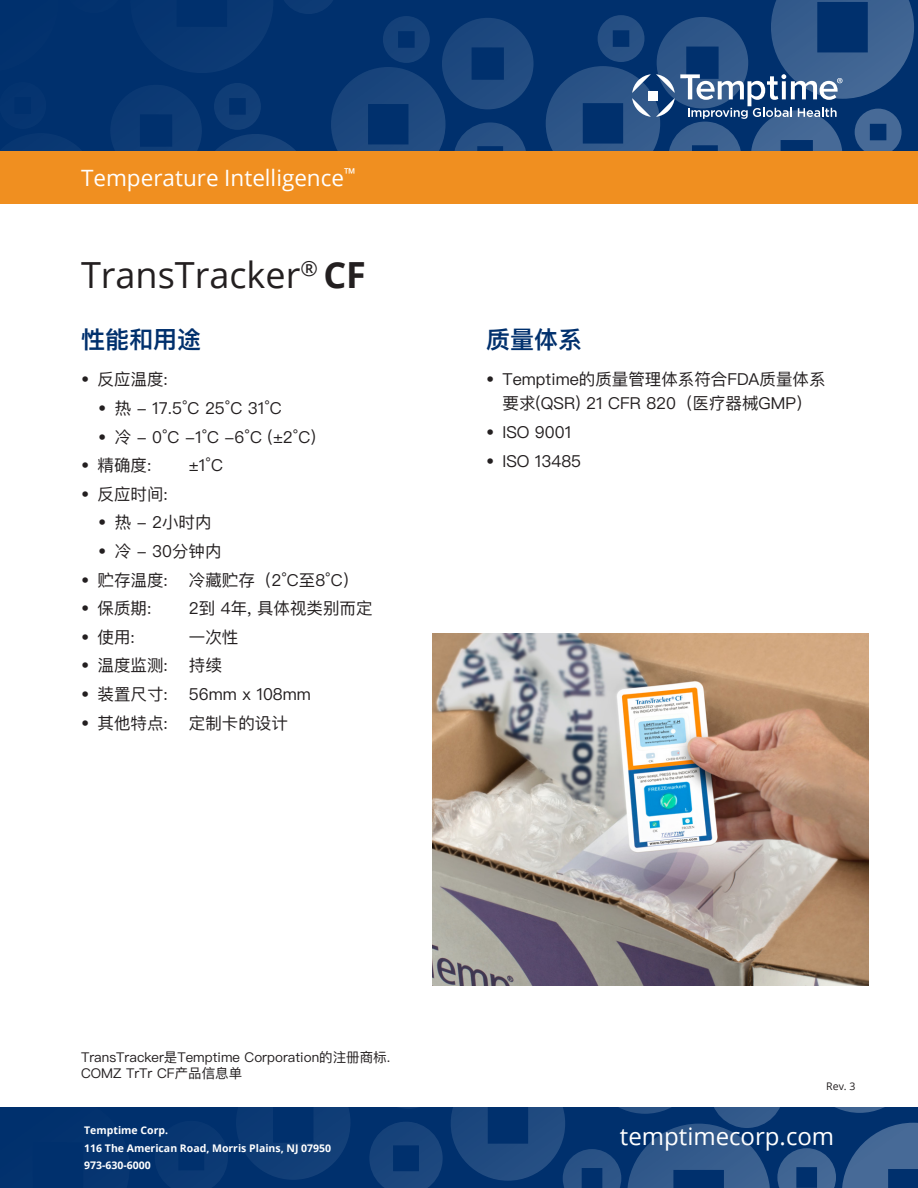
<style>
.page{position:relative;width:918px;height:1188px;background:#fff}
.page>*{position:absolute;margin:0;border:0;box-sizing:border-box;transform-origin:0 0}
.h2-2{font:36px "Open Sans";color:#231f20}
.t1{font:24px "Open Sans";color:#fff}
.chinese-h2-2{font:600 24px "Ping Fang SC";color:#00306d}
.t2{font:22.5px "Open Sans";color:#fff}
.t3{font:16.5px/24px "Ping Fang SC";color:#231f20;text-align:center}
.chinese-footnote{font:13.5px "Ping Fang HK";color:#231f20}
.t4{font:700 10.5px/17.2px "Open Sans";color:#fff}
.t5{font:10.5px "Open Sans";color:#231f20}
.s1{font-weight:700}
</style>
<div class="page">
<div style="left:0;top:1107px;width:918px;height:81px;background:#00306d"></div>
<svg style="left:164px;top:1107px;width:186px;height:81px"></svg>
<svg style="left:369px;top:1107px;width:549px;height:81px"></svg>
<svg style="left:0;top:0;width:534px;height:151px;background:#073671"></svg>
<div style="left:0;top:151px;width:918px;height:53px;background:#f08f20"></div>
<svg style="left:546px;top:0;width:368px;height:151px;background:#254f83"></svg>
<img style="left:432px;top:633px;width:436px;height:353px">
<h3 class="t2" style="left:81px;top:163px;width:276px">Temperature Intelligence<sup>™</sup></h3>
<p class="h2-2" style="left:81px;top:250px;width:287px">TransTracker<sup>®</sup> <span class="s1">CF</span></p>
<p class="chinese-h2-2" style="left:81px;top:325px;width:121px">性能和用途</p>
<p class="t3" style="left:81px;top:367px;width:88px">• 反应温度:</p>
<p class="t3" style="left:98px;top:396px;width:185px">• 热 - 17.5°C 25°C 31°C</p>
<p class="t3" style="left:98px;top:425px;width:219px">• 冷 - 0°C -1°C -6°C (±2°C)</p>
<p class="t3" style="left:81px;top:453px;width:72px">• 精确度:</p>
<p class="t3" style="left:189px;top:453px;width:36px">±1°C</p>
<p class="t3" style="left:81px;top:482px;width:88px">• 反应时间:</p>
<p class="t3" style="left:98px;top:510px;width:115px">• 热 - 2小时内</p>
<p class="t3" style="left:98px;top:539px;width:125px">• 冷 - 30分钟内</p>
<p class="t3" style="left:81px;top:567px;width:88px">• 贮存温度:</p>
<p class="t3" style="left:189px;top:567px;width:172px">冷藏贮存（2°C至8°C）</p>
<p class="t3" style="left:81px;top:596px;width:72px">• 保质期:</p>
<p class="t3" style="left:189px;top:596px;width:185px">2到 4年, 具体视类别而定</p>
<p class="t3" style="left:81px;top:625px;width:55px">• 使用:</p>
<p class="t3" style="left:189px;top:625px;width:51px">一次性</p>
<p class="t3" style="left:81px;top:653px;width:88px">• 温度监测:</p>
<p class="t3" style="left:189px;top:653px;width:34px">持续</p>
<p class="t3" style="left:81px;top:682px;width:88px">• 装置尺寸:</p>
<p class="t3" style="left:189px;top:682px;width:124px">56mm x 108mm</p>
<p class="t3" style="left:81px;top:710px;width:88px">• 其他特点:</p>
<p class="t3" style="left:189px;top:710px;width:100px">定制卡的设计</p>
<p class="chinese-h2-2" style="left:486px;top:325px;width:97px">质量体系</p>
<p class="t3" style="left:486px;top:367px;width:341px">• Temptime的质量管理体系符合FDA质量体系要求(QSR) 21 CFR 820（医疗器械GMP）</p>
<p class="t3" style="left:486px;top:420px;width:87px">• ISO 9001</p>
<p class="t3" style="left:486px;top:449px;width:97px">• ISO 13485</p>
<p class="chinese-footnote" style="left:81px;top:1049px;width:311px">TransTracker是Temptime Corporation的注册商标.</p>
<p class="chinese-footnote" style="left:81px;top:1065px;width:163px">COMZ TrTr CF产品信息单</p>
<p class="t5" style="left:826px;top:1079px;width:31px">Rev. 3</p>
<p class="t4" style="left:84px;top:1122px;width:248px">Temptime Corp.<br>116 The American Road, Morris Plains, NJ 07950</p>
<h2 class="t1" style="left:620px;top:1120px;width:216px">temptimecorp.com</h2>
<p class="t4" style="left:84px;top:1156px;width:68px">973-630-6000</p>
</div>
